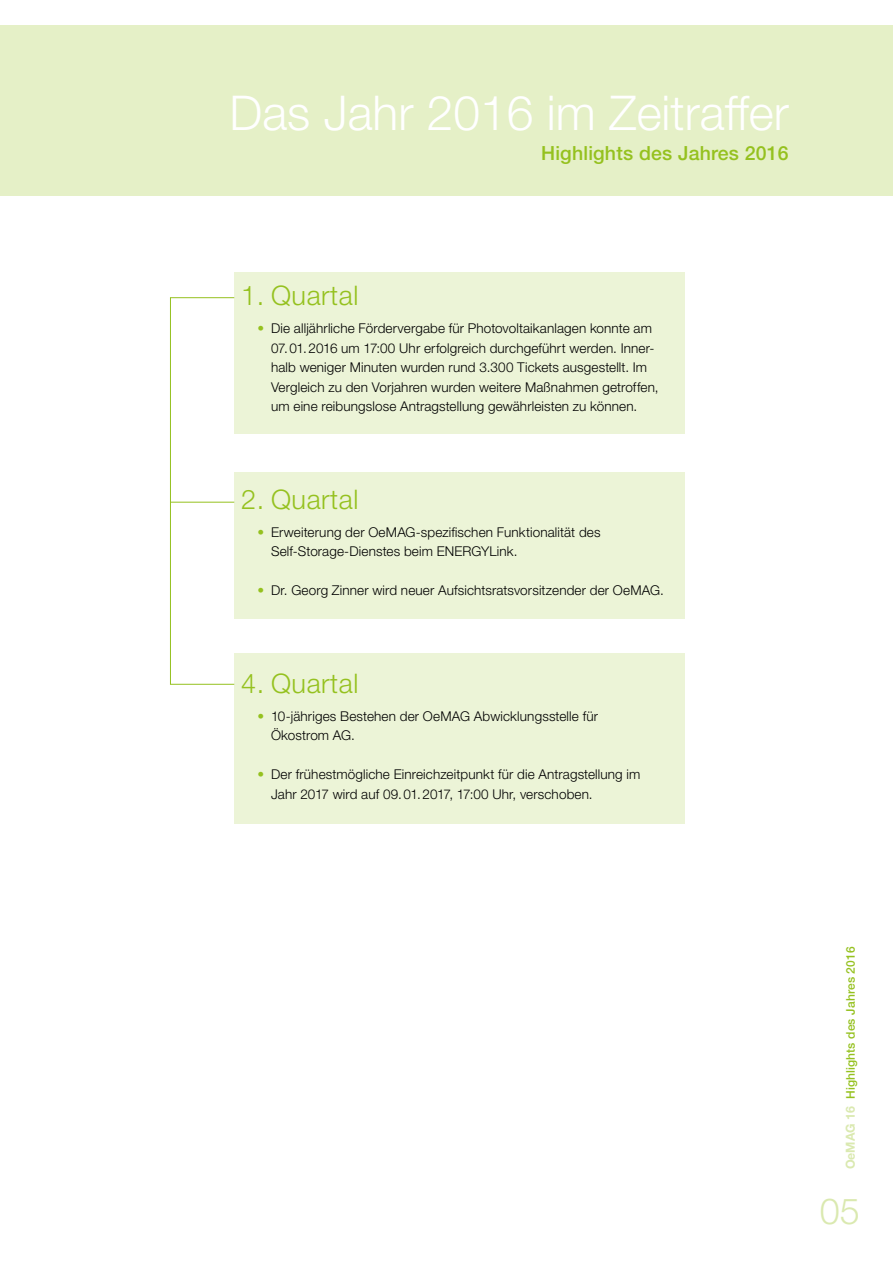
<style>
.page{position:relative;width:893px;height:1263px;background:#fff}
.page>*{position:absolute;margin:0;border:0;box-sizing:border-box;transform-origin:0 0}
.t1{font:300 48px "Helvetica Neue";color:#fff}
.t2{font:300 36px "Helvetica Neue";color:#dae9b0}
.t3{font:300 27px "Helvetica Neue";letter-spacing:.02em;color:#95c11f}
.t4{font:500 19.5px "Helvetica Neue";letter-spacing:.01em;color:#95c11f}
.t5{font:300 13.5px/19.5px "Helvetica Neue";letter-spacing:.01em;color:#000}
.t6{font:700 12.45px "Helvetica Neue";color:#dae9b0}
.t7{font:500 12px "Helvetica Neue";letter-spacing:.01em;color:#95c11f}
.s1{color:#95c11f}
</style>
<div class="page">
<div style="left:0;top:26px;width:893px;height:170px;background:#e5f0c7"></div>
<div style="left:234px;top:272px;width:451px;height:162px;background:#ecf4d7"></div>
<div style="left:234px;top:472px;width:451px;height:146px;background:#ecf4d7"></div>
<div style="left:234px;top:653px;width:451px;height:170px;background:#ecf4d7"></div>
<div style="left:170px;top:297px;width:65px;height:388px;border:1px solid #95c11f"></div>
<hr style="left:170px;top:502px;width:64px;height:1px;background:#95c11f">
<h1 class="t1" style="left:229px;top:83px;width:561px">Das Jahr 2016 im Zeitraffer</h1>
<h3 class="t4" style="left:541px;top:141px;width:249px">Highlights des Jahres 2016</h3>
<h3 class="t3" style="left:241px;top:279px;width:119px">1. Quartal</h3>
<p class="t5" style="left:271px;top:318px;width:389px;text-indent:-14px"><span class="s1">•</span> Die alljährliche Fördervergabe für Photovoltaikanlagen konnte am 07.01.2016 um 17:00 Uhr erfolgreich durchgeführt werden. Inner&shy;halb weniger Minuten wurden rund 3.300 Tickets ausgestellt. Im Vergleich zu den Vorjahren wurden weitere Maßnahmen getroffen, um eine reibungslose Antragstellung gewährleisten zu können.</p>
<h3 class="t3" style="left:241px;top:483px;width:119px">2. Quartal</h3>
<p class="t5" style="left:271px;top:522px;width:331px;text-indent:-14px"><span class="s1">•</span> Erweiterung der OeMAG-spezifischen Funktionalität des<br>Self-Storage-Dienstes beim ENERGYLink.</p>
<p class="t5" style="left:257px;top:580px;width:408px"><span class="s1">•</span> Dr. Georg Zinner wird neuer Aufsichtsratsvorsitzender der OeMAG.</p>
<h3 class="t3" style="left:241px;top:667px;width:119px">4. Quartal</h3>
<p class="t5" style="left:271px;top:706px;width:328px;text-indent:-14px"><span class="s1">•</span> 10-jähriges Bestehen der OeMAG Abwicklungsstelle für<br>Ökostrom AG.</p>
<p class="t5" style="left:271px;top:764px;width:371px;text-indent:-14px"><span class="s1">•</span> Der frühestmögliche Einreichzeitpunkt für die Antragstellung im<br>Jahr 2017 wird auf 09.01.2017, 17:00 Uhr, verschoben.</p>
<p class="t7" style="left:843px;top:1099px;width:154px;rotate:-90deg">Highlights des Jahres 2016</p>
<p class="t6" style="left:843px;top:1169px;width:65px;rotate:-90deg">OeMAG 16</p>
<h2 class="t2" style="left:820px;top:1189px;width:42px">05</h2>
</div>
